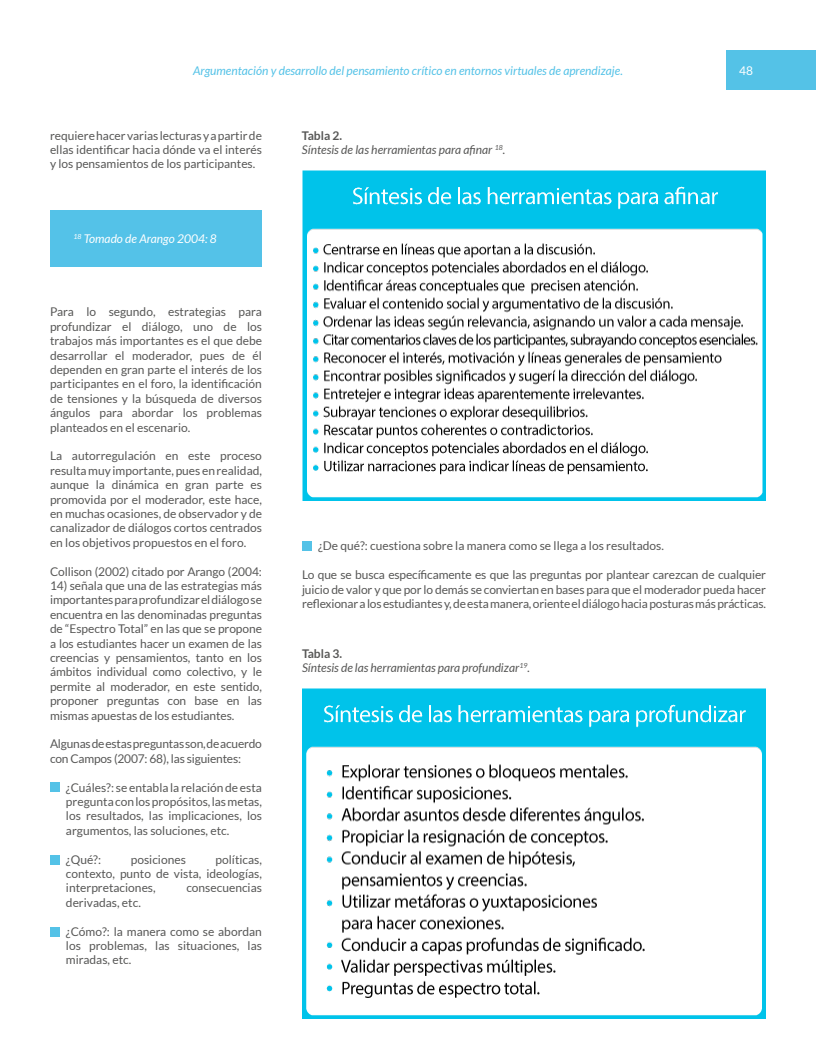
<style>
.page{position:relative;width:816px;height:1056px;background:#fff}
.page>*{position:absolute;margin:0;border:0;box-sizing:border-box;transform-origin:0 0}
.t1{font:12px/14.4px "Lato";color:#575756;text-align:justify}
.t2{font:italic 12px/14.4px "Lato";color:#575756}
.t3{font:italic 12px "Lato";color:#54c2e7}
.t4{font:italic 12px "Lato";color:#fff}
.t5{font:12px "Lato";color:#fff}
.s1{font-weight:700;font-style:normal}
</style>
<div class="page">
<div style="left:726px;top:50px;width:90px;height:40px;background:#54c2e7"></div>
<img style="left:302px;top:689px;width:464px;height:330px">
<img style="left:302px;top:171px;width:464px;height:330px">
<div style="left:50px;top:210px;width:212px;height:57px;background:#54c2e8"></div>
<div style="left:50px;top:782px;width:10px;height:10px;background:#54c2e7"></div>
<div style="left:50px;top:855px;width:10px;height:10px;background:#54c2e7"></div>
<div style="left:50px;top:927px;width:10px;height:10px;background:#54c2e7"></div>
<div style="left:302px;top:541px;width:10px;height:10px;background:#54c2e7"></div>
<p class="t3" style="left:193px;top:64px;width:431px">Argumentación y desarrollo del pensamiento crítico en entornos virtuales de aprendizaje.</p>
<p class="t5" style="left:739px;top:64px;width:15px">48</p>
<p class="t1" style="left:50px;top:128px;width:214px">requiere hacer varias lecturas y a partir de ellas identificar hacia dónde va el interés y los pensamientos de los participantes.</p>
<p class="t4" style="left:74px;top:232px;width:145px"><sup>18</sup> Tomado de Arango 2004: 8</p>
<p class="t1" style="left:50px;top:305px;width:214px">Para lo segundo, estrategias para profundizar el diálogo, uno de los trabajos más importantes es el que debe desarrollar el moderador, pues de él dependen en gran parte el interés de los participantes en el foro, la identificación de tensiones y la búsqueda de diversos ángulos para abordar los problemas planteados en el escenario.</p>
<p class="t1" style="left:50px;top:449px;width:214px">La autorregulación en este proceso resulta muy importante, pues en realidad, aunque la dinámica en gran parte es promovida por el moderador, este hace, en muchas ocasiones, de observador y de canalizador de diálogos cortos centrados en los objetivos propuestos en el foro.</p>
<p class="t1" style="left:50px;top:564px;width:213px">Collison (2002) citado por Arango (2004:</p>
<p class="t1" style="left:50px;top:578px;width:214px">14) señala que una de las estrategias más importantes para profundizar el diálogo se encuentra en las denominadas preguntas de “Espectro Total” en las que se propone a los estudiantes hacer un examen de las creencias y pensamientos, tanto en los ámbitos individual como colectivo, y le permite al moderador, en este sentido, proponer preguntas con base en las mismas apuestas de los estudiantes.</p>
<p class="t1" style="left:50px;top:737px;width:214px">Algunas de estas preguntas son, de acuerdo con Campos (2007: 68), las siguientes:</p>
<p class="t1" style="left:66px;top:780px;width:198px">¿Cuáles?: se entabla la relación de esta pregunta con los propósitos, las metas, los resultados, las implicaciones, los argumentos, las soluciones, etc.</p>
<p class="t1" style="left:66px;top:852px;width:37px">¿Qué?:</p>
<p class="t1" style="left:131px;top:852px;width:57px">posiciones</p>
<p class="t1" style="left:66px;top:852px;width:198px;text-indent:150px">políticas, contexto, punto de vista, ideologías, interpretaciones,</p>
<p class="t1" style="left:186px;top:881px;width:77px">consecuencias</p>
<p class="t1" style="left:66px;top:895px;width:76px">derivadas, etc.</p>
<p class="t1" style="left:66px;top:924px;width:198px">¿Cómo?: la manera como se abordan los problemas, las situaciones, las miradas, etc.</p>
<p class="t2" style="left:302px;top:128px;width:205px"><span class="s1">Tabla 2.<br></span>Síntesis de las herramientas para afinar <sup>18</sup>.</p>
<p class="t1" style="left:318px;top:539px;width:347px">¿De qué?: cuestiona sobre la manera como se llega a los resultados.</p>
<p class="t1" style="left:302px;top:568px;width:466px">Lo que se busca específicamente es que las preguntas por plantear carezcan de cualquier juicio de valor y que por lo demás se conviertan en bases para que el moderador pueda hacer reflexionar a los estudiantes y, de esta manera, oriente el diálogo hacia posturas más prácticas.</p>
<p class="t2" style="left:302px;top:646px;width:229px"><span class="s1">Tabla 3.<br></span>Síntesis de las herramientas para profundizar<sup>19</sup>.</p>
</div>
